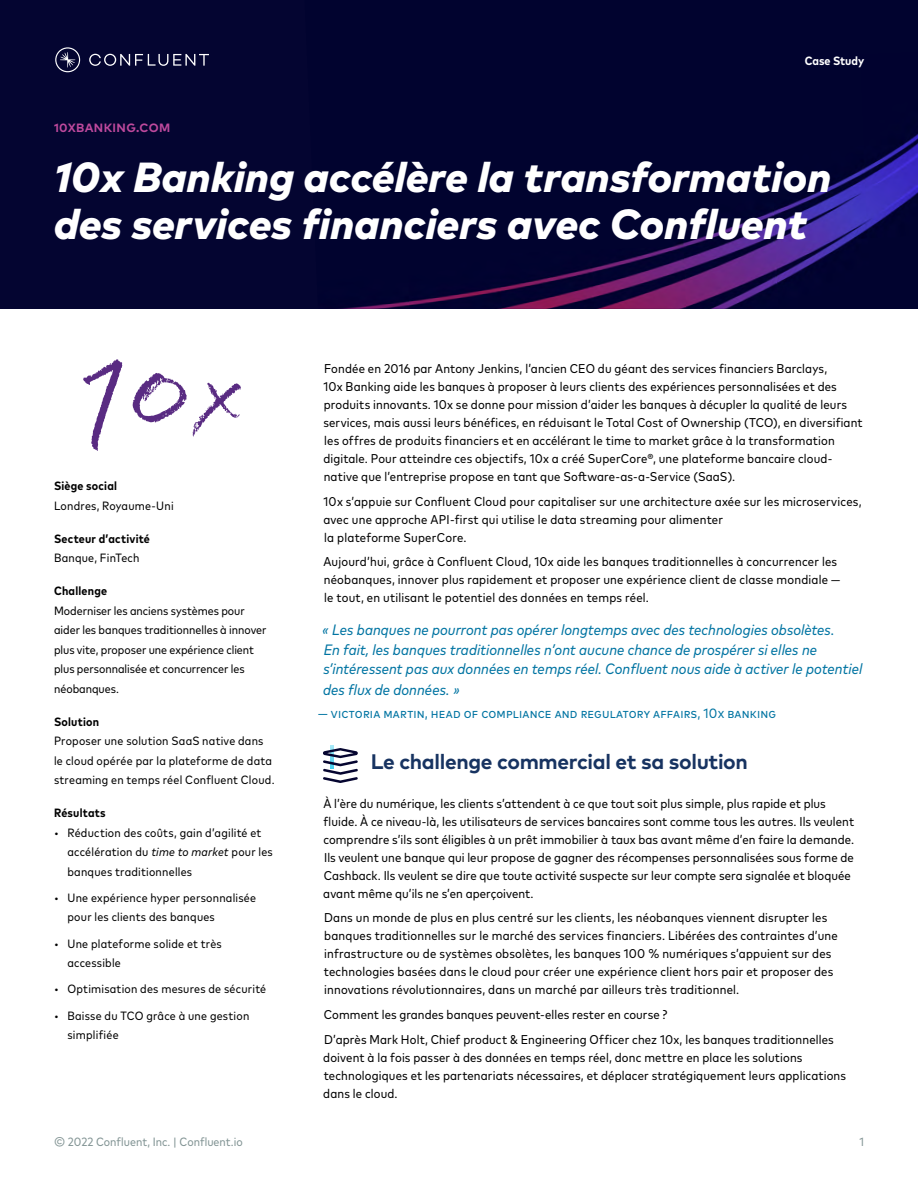
<style>
.page{position:relative;width:918px;height:1188px;background:#fff}
.page>*{position:absolute;margin:0;border:0;box-sizing:border-box;transform-origin:0 0}
.t1{font:italic 800 42px/46.5px "Mark Pro";letter-spacing:.005em;color:#fff}
.t2{font:700 21px "Mark Pro";letter-spacing:-.015em;color:#173361}
.t3{font:italic condensed 15px/19.5px "Mark Pro";letter-spacing:.005em;color:#0074a2}
.t4{font:condensed 13.5px "Mark Pro";letter-spacing:.01em;color:#0074a2}
.t5{font:condensed 12.75px/18px "Mark Pro";letter-spacing:.01em;color:#000}
.t6{font:condensed 12px/19.5px "Mark Pro";letter-spacing:.015em;color:#000}
.t7{font:700 condensed 12px "Mark Pro";letter-spacing:.02em;color:#000}
.t8{font:condensed 12px "Mark Pro";color:#829494}
.t9{font:700 12px "Mark Pro";letter-spacing:.03em;color:#be499d}
.t10{font:700 condensed 12px "Mark Pro";color:#fff}
.s1{font-style:italic}
</style>
<div class="page">
<div style="left:0;top:0;width:918px;height:309px;background:#040531"></div>
<img style="left:340px;top:134px;width:578px;height:175px">
<svg style="left:89px;top:54px;width:120px;height:12px"></svg>
<svg style="left:55px;top:47px;width:25px;height:25px"></svg>
<svg style="left:83px;top:360px;width:39px;height:91px"></svg>
<svg style="left:132px;top:373px;width:55px;height:49px"></svg>
<svg style="left:193px;top:383px;width:48px;height:54px"></svg>
<img style="left:330px;top:745px;width:4px;height:3px">
<svg style="left:323px;top:748px;width:35px;height:35px"></svg>
<p class="t9" style="left:54px;top:119px;width:118px">10XBANKING.COM</p>
<p class="t10" style="left:805px;top:51px;width:61px">Case Study</p>
<h1 class="t1" style="left:54px;top:151px;width:779px">10x Banking accélère la transformation des services financiers avec Confluent</h1>
<p class="t7" style="left:54px;top:477px;width:65px">Siège social</p>
<p class="t6" style="left:54px;top:495px;width:121px">Londres, Royaume-Uni</p>
<p class="t7" style="left:54px;top:529px;width:97px">Secteur d’activité</p>
<p class="t6" style="left:54px;top:547px;width:87px">Banque, FinTech</p>
<p class="t7" style="left:54px;top:582px;width:55px">Challenge</p>
<p class="t6" style="left:54px;top:600px;width:214px">Moderniser les anciens systèmes pour aider les banques traditionnelles à innover plus vite, proposer une expérience client plus personnalisée et concurrencer les néobanques.</p>
<p class="t7" style="left:54px;top:712px;width:47px">Solution</p>
<p class="t6" style="left:54px;top:730px;width:222px">Proposer une solution SaaS native dans le cloud opérée par la plateforme de data streaming en temps réel Confluent Cloud.</p>
<p class="t7" style="left:54px;top:804px;width:53px">Résultats</p>
<p class="t6" style="left:68px;top:822px;width:207px;text-indent:-14px">• Réduction des coûts, gain d’agilité et accélération du <span class="s1">time to market</span> pour les banques traditionnelles</p>
<p class="t6" style="left:68px;top:887px;width:190px;text-indent:-14px">• Une expérience hyper personnalisée pour les clients des banques</p>
<p class="t6" style="left:68px;top:933px;width:156px;text-indent:-14px">• Une plateforme solide et très accessible</p>
<p class="t6" style="left:54px;top:978px;width:214px">• Optimisation des mesures de sécurité</p>
<p class="t6" style="left:68px;top:1005px;width:183px;text-indent:-14px">• Baisse du TCO grâce à une gestion simplifiée</p>
<p class="t5" style="left:323px;top:358px;width:541px">Fondée en 2016 par Antony Jenkins, l’ancien CEO du géant des services financiers Barclays,<br>10x Banking aide les banques à proposer à leurs clients des expériences personnalisées et des produits innovants. 10x se donne pour mission d’aider les banques à décupler la qualité de leurs services, mais aussi leurs bénéfices, en réduisant le Total Cost of Ownership (TCO), en diversifiant les offres de produits financiers et en accélérant le time to market grâce à la transformation digitale. Pour atteindre ces objectifs, 10x a créé SuperCore®, une plateforme bancaire cloud&shy;native que l’entreprise propose en tant que Software-as-a-Service (SaaS).</p>
<p class="t5" style="left:323px;top:491px;width:540px">10x s’appuie sur Confluent Cloud pour capitaliser sur une architecture axée sur les microservices, avec une approche API-first qui utilise le data streaming pour alimenter<br>la plateforme SuperCore.</p>
<p class="t5" style="left:323px;top:552px;width:518px">Aujourd’hui, grâce à Confluent Cloud, 10x aide les banques traditionnelles à concurrencer les néobanques, innover plus rapidement et proposer une expérience client de classe mondiale — le tout, en utilisant le potentiel des données en temps réel.</p>
<p class="t3" style="left:322px;top:619px;width:542px">« Les banques ne pourront pas opérer longtemps avec des technologies obsolètes.<br>En fait, les banques traditionnelles n’ont aucune chance de prospérer si elles ne s’intéressent pas aux données en temps réel. Confluent nous aide à activer le potentiel</p>
<p class="t3" style="left:323px;top:679px;width:138px">des flux de données. »</p>
<p class="t4" style="left:318px;top:704px;width:459px">— victoria martin, head of compliance and regulatory affairs, 10x banking</p>
<h2 class="t2" style="left:371px;top:746px;width:379px">Le challenge commercial et sa solution</h2>
<p class="t5" style="left:323px;top:793px;width:532px">À l’ère du numérique, les clients s’attendent à ce que tout soit plus simple, plus rapide et plus fluide. À ce niveau-là, les utilisateurs de services bancaires sont comme tous les autres. Ils veulent comprendre s’ils sont éligibles à un prêt immobilier à taux bas avant même d’en faire la demande.<br>Ils veulent une banque qui leur propose de gagner des récompenses personnalisées sous forme de Cashback. Ils veulent se dire que toute activité suspecte sur leur compte sera signalée et bloquée avant même qu’ils ne s’en aperçoivent.</p>
<p class="t5" style="left:324px;top:908px;width:516px">Dans un monde de plus en plus centré sur les clients, les néobanques viennent disrupter les banques traditionnelles sur le marché des services financiers. Libérées des contraintes d’une infrastructure ou de systèmes obsolètes, les banques 100 % numériques s’appuient sur des technologies basées dans le cloud pour créer une expérience client hors pair et proposer des innovations révolutionnaires, dans un marché par ailleurs très traditionnel.</p>
<p class="t5" style="left:324px;top:1001px;width:512px;line-height:24.8px">Comment les grandes banques peuvent-elles rester en course ?<br>D’après Mark Holt, Chief product &amp; Engineering Officer chez 10x, les banques traditionnelles</p>
<p class="t5" style="left:323px;top:1047px;width:524px">doivent à la fois passer à des données en temps réel, donc mettre en place les solutions technologiques et les partenariats nécessaires, et déplacer stratégiquement leurs applications dans le cloud.</p>
<p class="t8" style="left:54px;top:1133px;width:190px">© 2022 Confluent, Inc. | Confluent.io</p>
<p class="t8" style="left:859px;top:1133px;width:6px">1</p>
</div>
